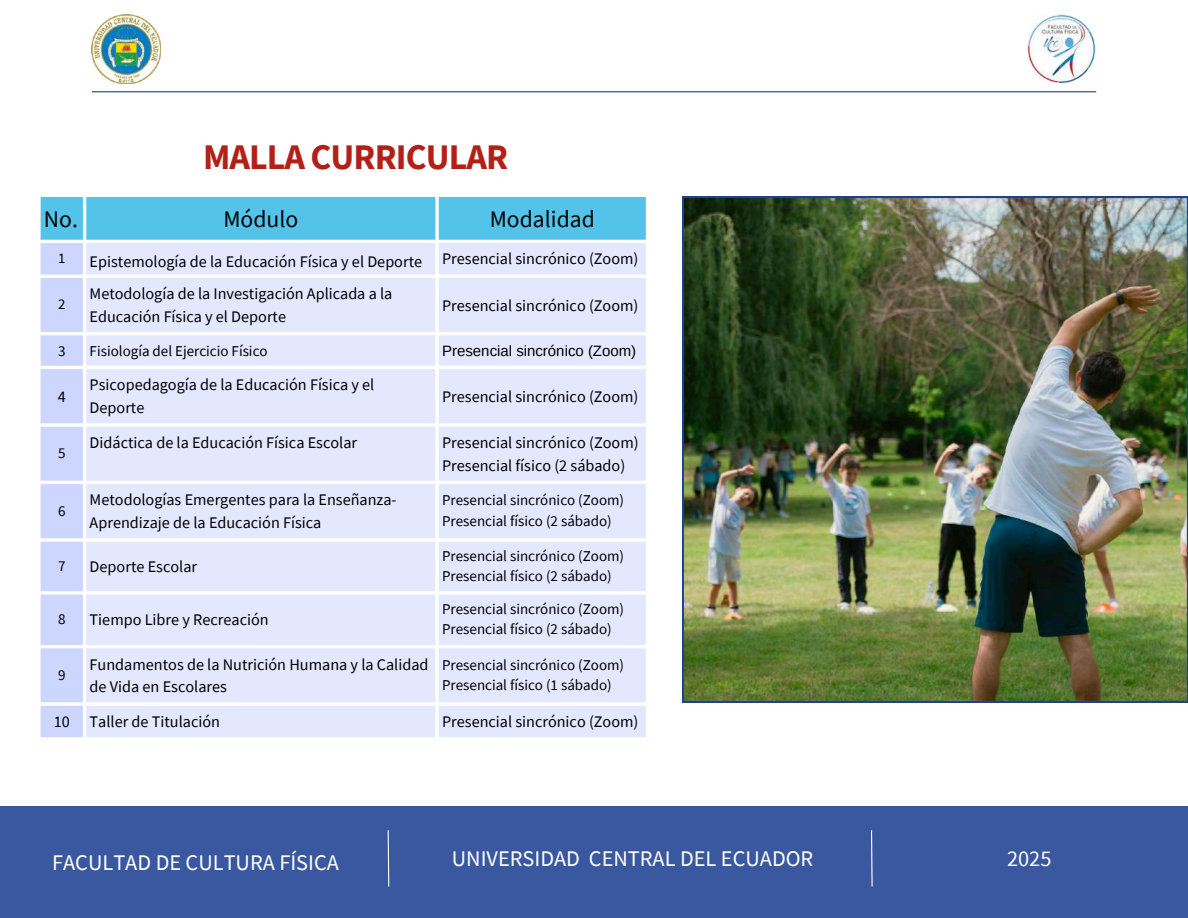
<style>
.page{position:relative;width:1188px;height:918px;background:#fff}
.page>*{position:absolute;margin:0;border:0;box-sizing:border-box;transform-origin:0 0}
.t1{font:700 36px "Source Sans Pro";letter-spacing:-.025em;color:#b32018}
.t2{font:23.7px "Source Sans Pro";color:#000}
.t3{font:22.35px "Source Sans Pro";color:#fff}
.t4{font:16.2px/22.5px "Source Sans Pro";color:#000}
.t5{font:15px/20.2px "Source Sans Pro";color:#000}
.t6{font:15px "Arimo";color:#000}
.t7{font:14.7px "Source Sans Pro";color:#000}
</style>
<div class="page">
<hr style="left:92px;top:91px;width:1004px;height:1px;background:#1e4193">
<div style="left:0;top:807px;width:1188px;height:111px;background:#3958a0"></div>
<svg style="left:871px;top:830px;width:2px;height:57px"></svg>
<svg style="left:387px;top:830px;width:3px;height:57px"></svg>
<svg style="left:41px;top:197px;width:605px;height:540px"></svg>
<svg style="left:86px;top:243px;width:560px;height:494px;fill:#e3e8ff"></svg>
<img style="left:92px;top:15px;width:68px;height:68px">
<img style="left:1027px;top:15px;width:69px;height:68px">
<img style="left:683px;top:197px;width:505px;height:505px">
<h1 class="t1" style="left:203px;top:134px;width:307px">MALLA CURRICULAR</h1>
<h2 class="t2" style="left:44px;top:204px;width:36px">No.</h2>
<h2 class="t2" style="left:223px;top:204px;width:76px">Módulo</h2>
<h2 class="t2" style="left:490px;top:204px;width:107px">Modalidad</h2>
<p class="t7" style="left:58px;top:249px;width:9px">1</p>
<p class="t4" style="left:90px;top:250px;width:550px">Epistemología de la Educación Física y el Deporte Presencial sincrónico (Zoom)</p>
<p class="t7" style="left:58px;top:295px;width:9px">2</p>
<p class="t4" style="left:90px;top:282px;width:304px">Metodología de la Investigación Aplicada a la<br>Educación Física y el Deporte</p>
<p class="t4" style="left:442px;top:294px;width:198px">Presencial sincrónico (Zoom)</p>
<p class="t5" style="left:58px;top:340px;width:9px">3</p>
<p class="t5" style="left:90px;top:340px;width:179px">Fisiología del Ejercicio Físico</p>
<p class="t6" style="left:442px;top:342px;width:196px">Presencial sincrónico (Zoom)</p>
<p class="t4" style="left:58px;top:385px;width:10px">4</p>
<p class="t4" style="left:90px;top:373px;width:286px">Psicopedagogía de la Educación Física y el<br>Deporte</p>
<p class="t4" style="left:442px;top:385px;width:198px">Presencial sincrónico (Zoom)</p>
<p class="t5" style="left:58px;top:443px;width:9px">5</p>
<p class="t5" style="left:58px;top:500px;width:9px">6</p>
<p class="t4" style="left:90px;top:431px;width:269px">Didáctica de la Educación Física Escolar</p>
<p class="t4" style="left:442px;top:431px;width:198px">Presencial sincrónico (Zoom)<br>Presencial físico (2 sábado)</p>
<p class="t4" style="left:90px;top:488px;width:309px">Metodologías Emergentes para la Enseñanza-<br>Aprendizaje de la Educación Física</p>
<p class="t5" style="left:442px;top:490px;width:183px">Presencial sincrónico (Zoom)<br>Presencial físico (2 sábado)</p>
<p class="t5" style="left:58px;top:555px;width:9px">7</p>
<p class="t4" style="left:90px;top:555px;width:109px">Deporte Escolar</p>
<p class="t5" style="left:442px;top:545px;width:183px">Presencial sincrónico (Zoom)<br>Presencial físico (2 sábado)</p>
<p class="t5" style="left:58px;top:608px;width:9px">8</p>
<p class="t4" style="left:90px;top:608px;width:181px">Tiempo Libre y Recreación</p>
<p class="t5" style="left:442px;top:598px;width:183px">Presencial sincrónico (Zoom)<br>Presencial físico (2 sábado)</p>
<p class="t5" style="left:58px;top:664px;width:9px">9</p>
<p class="t4" style="left:90px;top:653px;width:340px">Fundamentos de la Nutrición Humana y la Calidad de Vida en Escolares</p>
<p class="t5" style="left:442px;top:654px;width:183px">Presencial sincrónico (Zoom)<br>Presencial físico (1 sábado)</p>
<p class="t4" style="left:54px;top:710px;width:168px">10 Taller de Titulación</p>
<p class="t4" style="left:442px;top:710px;width:198px">Presencial sincrónico (Zoom)</p>
<h3 class="t3" style="left:52px;top:848px;width:288px">FACULTAD DE CULTURA FÍSICA</h3>
<h3 class="t3" style="left:452px;top:844px;width:363px">UNIVERSIDAD CENTRAL DEL ECUADOR</h3>
<h3 class="t3" style="left:1007px;top:844px;width:46px">2025</h3>
</div>
